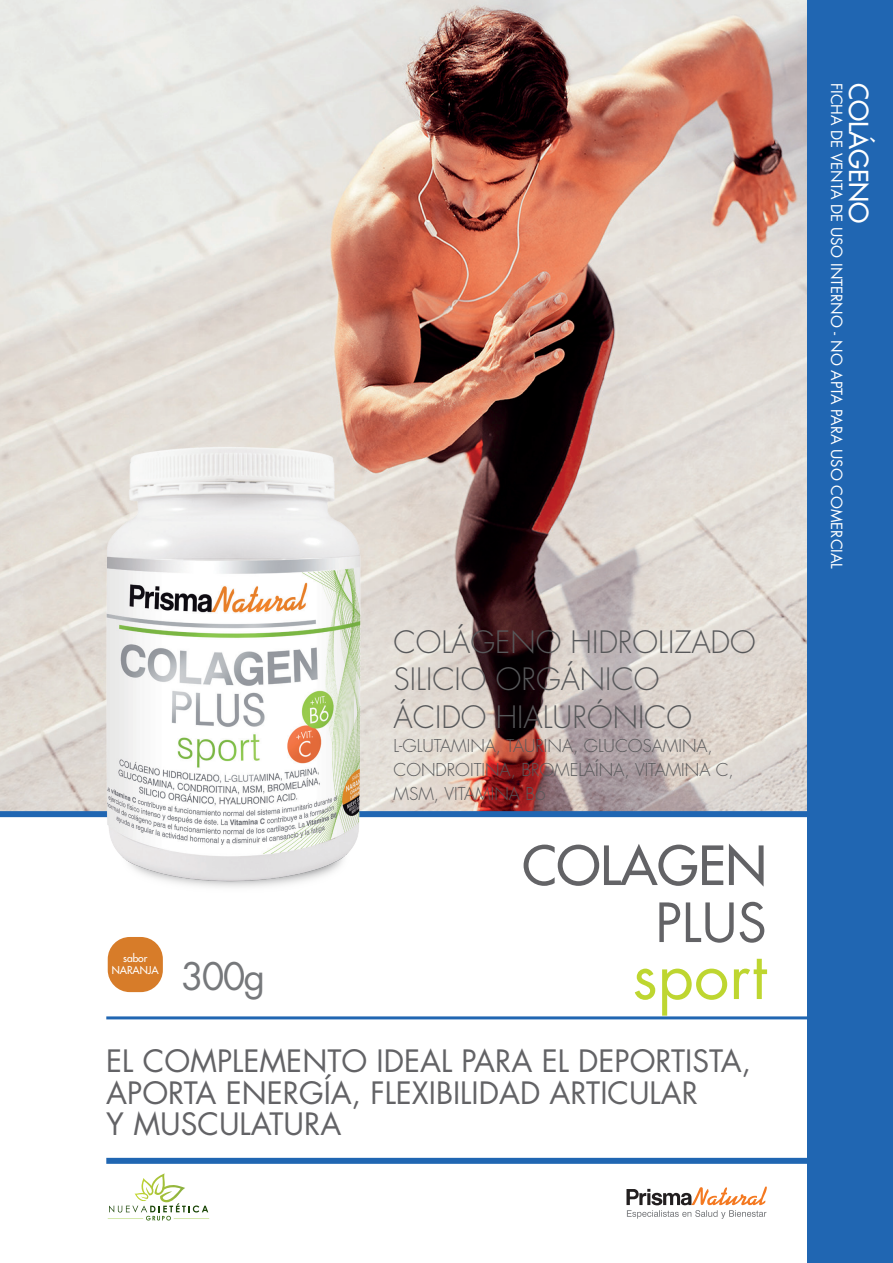
<style>
.page{position:relative;width:893px;height:1263px;background:#fff}
.page>*{position:absolute;margin:0;border:0;box-sizing:border-box;transform-origin:0 0}
.t1{font:63px "Futura LT";color:#bed630}
.t2{font:52.5px "Futura LT";color:#636366}
.t3{font:52.5px "Futura LT";color:#636366}
.t4{font:36.9px "Futura LT";color:#76787b}
.t5{font:30px/31.5px "Futura LT";color:#636366}
.t6{font:300 30px/37.5px "Futura LT";color:#57585a}
.t7{font:25.5px "Futura LT";color:#fff}
.t8{font:300 17.25px/24px "Futura LT";color:#57585a}
.t9{font:15px "Futura LT";color:#fff}
.t10{font:10.5px/12.6px "Futura LT";color:#fff;text-align:center}
</style>
<div class="page">
<img style="left:0;top:0;width:808px;height:811px">
<svg style="left:626px;top:1186px;width:141px;height:33px"></svg>
<img style="left:135px;top:1173px;width:50px;height:30px">
<hr style="left:174px;top:1218px;width:35px;height:1px;background:#99ca3b">
<hr style="left:108px;top:1218px;width:35px;height:1px;background:#99ca3b">
<svg style="left:109px;top:1203px;width:99px;height:17px"></svg>
<div style="left:808px;top:0;width:85px;height:1263px;background:#2066b2"></div>
<div style="left:106px;top:1158px;width:702px;height:6px;background:#2066b2"></div>
<hr style="left:106px;top:1016px;width:711px;height:3px;background:#2066b2">
<div style="left:0;top:811px;width:817px;height:6px;background:#2066b2"></div>
<div style="left:108px;top:937px;width:55px;height:55px;background:#d77c29;border-radius:22px"></div>
<img style="left:35px;top:338px;width:342px;height:632px">
<p class="t6" style="left:394px;top:624px;width:364px">COLÁGENO HIDROLIZADO<br>SILICIO ORGÁNICO<br>ÁCIDO HIALURÓNICO</p>
<p class="t8" style="left:394px;top:734px;width:342px">L-GLUTAMINA, TAURINA, GLUCOSAMINA,<br>CONDROITINA, BROMELAÍNA, VITAMINA C,<br>MSM, VITAMINA B6</p>
<p class="t10" style="left:112px;top:951px;width:49px">sabor<br>NARANJA</p>
<h2 class="t2" style="left:522px;top:831px;width:246px">COLAGEN</h2>
<h2 class="t3" style="left:655px;top:889px;width:113px">PLUS</h2>
<p class="t4" style="left:181px;top:952px;width:86px">300g</p>
<h1 class="t1" style="left:632px;top:936px;width:136px">sport</h1>
<p class="t5" style="left:106px;top:1046px;width:646px">EL COMPLEMENTO IDEAL PARA EL DEPORTISTA,<br>APORTA ENERGÍA, FLEXIBILIDAD ARTICULAR<br>Y MUSCULATURA</p>
<p class="t9" style="left:846px;top:83px;width:488px;rotate:90deg">FICHA DE VENTA DE USO INTERNO - NO APTA PARA USO COMERCIAL</p>
<p class="t7" style="left:875px;top:83px;width:142px;rotate:90deg">COLÁGENO</p>
</div>
